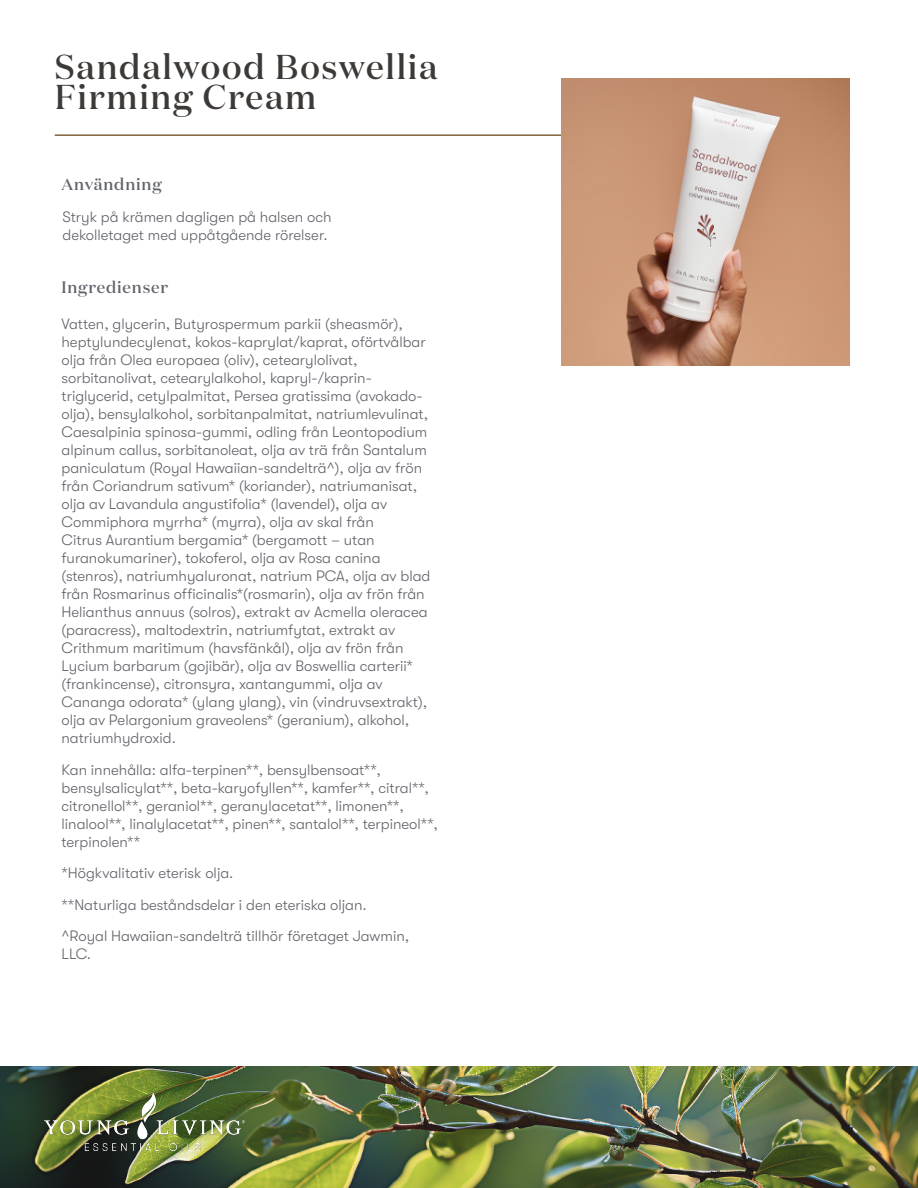
<style>
.page{position:relative;width:918px;height:1188px;background:#fff}
.page>*{position:absolute;margin:0;border:0;box-sizing:border-box;transform-origin:0 0}
.t1{font:500 34.5px/30px "Domaine Display";letter-spacing:.05em;color:#3d3936}
.t2{font:500 16.5px "Domaine Display";letter-spacing:.05em;color:#61646a}
.t3{font:300 15px/18px "GT Walsheim Pro";color:#61646a}
</style>
<div class="page">
<hr style="left:55px;top:134px;width:544px;height:2px;background:#80623b">
<img style="left:562px;top:78px;width:287px;height:288px">
<img style="left:0;top:1066px;width:918px;height:122px">
<img style="left:45px;top:1092px;width:200px;height:58px">
<h1 class="t1" style="left:55px;top:51px;width:384px">Sandalwood Boswellia<br>Firming Cream</h1>
<p class="t2" style="left:62px;top:174px;width:102px">Användning</p>
<p class="t3" style="left:63px;top:208px;width:271px">Stryk på krämen dagligen på halsen och dekolletaget med uppåtgående rörelser.</p>
<p class="t2" style="left:62px;top:277px;width:108px">Ingredienser</p>
<p class="t3" style="left:62px;top:315px;width:370px">Vatten, glycerin, Butyrospermum parkii (sheasmör), heptylundecylenat, kokos-kaprylat/kaprat, oförtvålbar olja från Olea europaea (oliv), cetearylolivat, sorbitanolivat, cetearylalkohol, kapryl-/kaprin&shy;triglycerid, cetylpalmitat, Persea gratissima (avokado&shy;olja), bensylalkohol, sorbitanpalmitat, natriumlevulinat, Caesalpinia spinosa-gummi, odling från Leontopodium alpinum callus, sorbitanoleat, olja av trä från Santalum paniculatum (Royal Hawaiian-sandelträ^), olja av frön från Coriandrum sativum* (koriander), natriumanisat, olja av Lavandula angustifolia* (lavendel), olja av Commiphora myrrha* (myrra), olja av skal från<br>Citrus Aurantium bergamia* (bergamott – utan furanokumariner), tokoferol, olja av Rosa canina (stenros), natriumhyaluronat, natrium PCA, olja av blad från Rosmarinus officinalis*(rosmarin), olja av frön från Helianthus annuus (solros), extrakt av Acmella oleracea (paracress), maltodextrin, natriumfytat, extrakt av Crithmum maritimum (havsfänkål), olja av frön från Lycium barbarum (gojibär), olja av Boswellia carterii* (frankincense), citronsyra, xantangummi, olja av Cananga odorata* (ylang ylang), vin (vindruvsextrakt), olja av Pelargonium graveolens* (geranium), alkohol, natriumhydroxid.</p>
<p class="t3" style="left:62px;top:761px;width:378px">Kan innehålla: alfa-terpinen**, bensylbensoat**, bensylsalicylat**, beta-karyofyllen**, kamfer**, citral**, citronellol**, geraniol**, geranylacetat**, limonen**, linalool**, linalylacetat**, pinen**, santalol**, terpineol**, terpinolen**</p>
<p class="t3" style="left:62px;top:857px;width:349px;line-height:31.5px">*Högkvalitativ eterisk olja.<br>**Naturliga beståndsdelar i den eteriska oljan. ^Royal Hawaiian-sandelträ tillhör företaget Jawmin,</p>
<p class="t3" style="left:62px;top:945px;width:31px">LLC.</p>
</div>
